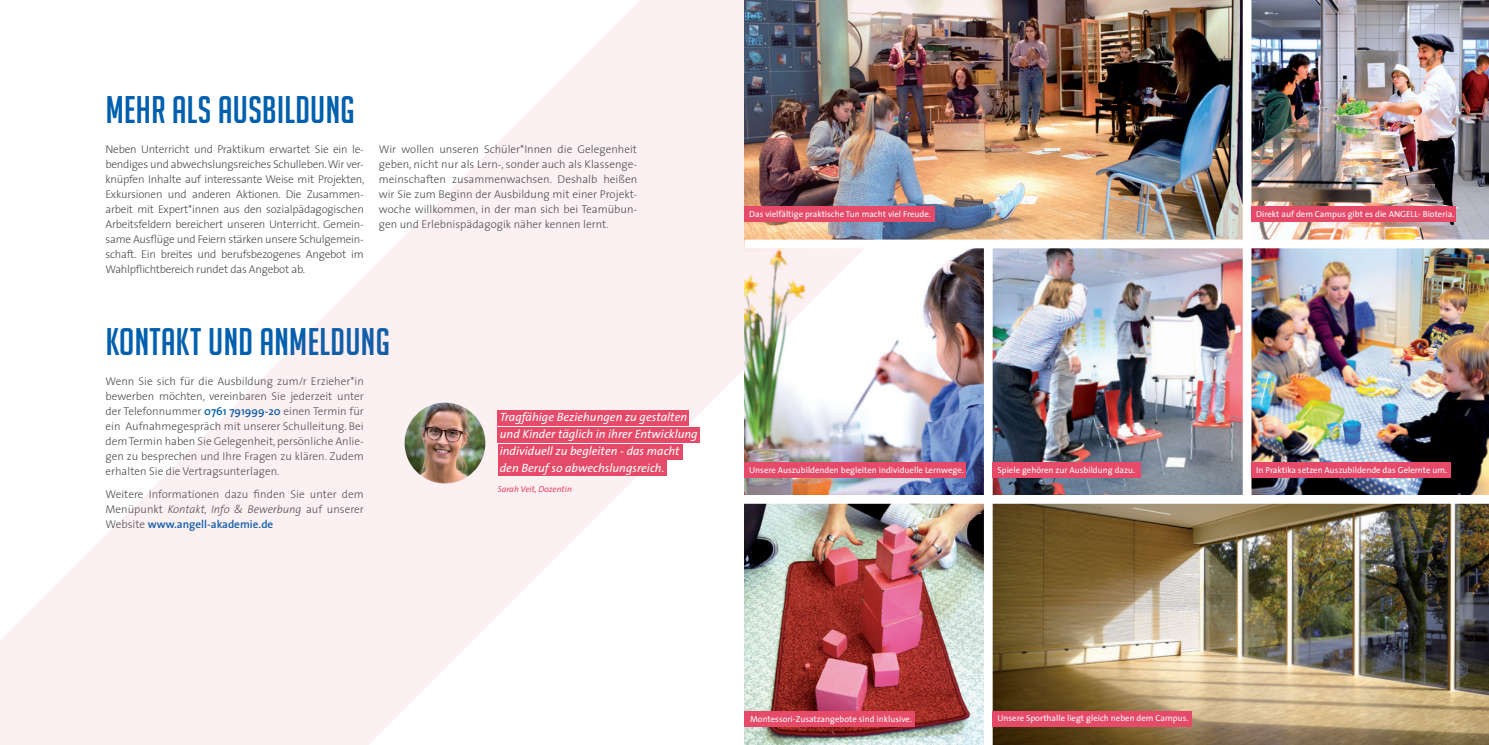
<style>
.page{position:relative;width:1489px;height:745px;background:#fff}
.page>*{position:absolute;margin:0;border:0;box-sizing:border-box;transform-origin:0 0}
.t1{font:37.5px "Big Noodle Titling";letter-spacing:.01em;color:#0160ae}
.t2{font:italic 12px/16.9px "The Sans";color:#fff}
.t3{font:300 11.25px/15px "The Sans";color:#4a4c51;text-align:justify}
.t4{font:8.75px "The Sans";color:#fff}
.t5{font:italic 8.75px "The Sans";color:#e54b68}
.s1{font-weight:600;color:#0160ae}
.s2{font-style:italic}
</style>
<div class="page">
<img style="left:1159px;top:0;width:83px;height:239px">
<img style="left:1159px;top:248px;width:83px;height:246px">
<img style="left:1251px;top:0;width:237px;height:239px">
<img style="left:1159px;top:503px;width:329px;height:241px">
<div style="left:992px;top:710px;width:199px;height:16px;background:#e54b68"></div>
<img style="left:0;top:0;width:1159px;height:744px">
<div style="left:744px;top:206px;width:190px;height:15px;background:#e54b68"></div>
<img style="left:1251px;top:248px;width:237px;height:246px">
<div style="left:1251px;top:206px;width:205px;height:15px;background:#e54b68"></div>
<div style="left:1251px;top:462px;width:199px;height:15px;background:#e54b68"></div>
<div style="left:712px;top:494px;width:776px;height:9px;background:#fff"></div>
<div style="left:744px;top:462px;width:221px;height:15px;background:#e54b68"></div>
<div style="left:744px;top:239px;width:744px;height:9px;background:#fff"></div>
<div style="left:497px;top:460px;width:169px;height:15px;background:#e54b68"></div>
<div style="left:497px;top:410px;width:191px;height:15px;background:#e54b68"></div>
<div style="left:497px;top:427px;width:203px;height:15px;background:#e54b68"></div>
<div style="left:497px;top:443px;width:185px;height:16px;background:#e54b68"></div>
<img style="left:404px;top:402px;width:81px;height:81px;border-radius:40px">
<h1 class="t1" style="left:106px;top:89px;width:250px">MEHR ALS AUSBILDUNG</h1>
<p class="t3" style="left:105px;top:142px;width:260px">Neben Unterricht und Praktikum erwartet Sie ein le&shy;bendiges und abwechslungsreiches Schulleben. Wir ver&shy;knüpfen Inhalte auf interessante Weise mit Projekten, Exkursionen und anderen Aktionen. Die Zusammen&shy;arbeit mit Expert*innen aus den sozialpädagogischen Arbeitsfeldern bereichert unseren Unterricht. Gemein&shy;same Ausflüge und Feiern stärken unsere Schulgemein&shy;schaft. Ein breites und berufsbezogenes Angebot im Wahlpflichtbereich rundet das Angebot ab.</p>
<p class="t3" style="left:379px;top:141px;width:260px">Wir wollen unseren Schüler*Innen die Gelegenheit geben, nicht nur als Lern-, sonder auch als Klassenge&shy;meinschaften zusammenwachsen. Deshalb heißen wir Sie zum Beginn der Ausbildung mit einer Projekt&shy;woche willkommen, in der man sich bei Teamübun&shy;gen und Erlebnispädagogik näher kennen lernt.</p>
<h1 class="t1" style="left:106px;top:321px;width:285px">KONTAKT UND ANMELDUNG</h1>
<p class="t3" style="left:105px;top:374px;width:260px">Wenn Sie sich für die Ausbildung zum/r Erzieher*in bewerben möchten, vereinbaren Sie jederzeit unter der Telefonnummer <span class="s1">0761 791999-20</span> einen Termin für ein Aufnahmegespräch mit unserer Schulleitung. Bei dem Termin haben Sie Gelegenheit, persönliche Anlie&shy;gen zu besprechen und Ihre Fragen zu klären. Zudem erhalten Sie die Vertragsunterlagen.</p>
<p class="t3" style="left:105px;top:486px;width:260px">Weitere Informationen dazu finden Sie unter dem Menüpunkt <span class="s2">Kontakt, Info &amp; Bewerbung</span> auf unserer Website <span class="s1">www.angell-akademie.de</span></p>
<p class="t2" style="left:500px;top:408px;width:199px">Tragfähige Beziehungen zu gestalten und Kinder täglich in ihrer Entwicklung individuell zu begleiten - das macht den Beruf so abwechslungsreich.</p>
<p class="t5" style="left:497px;top:483px;width:76px">Sarah Veit, Dozentin</p>
<p class="t4" style="left:749px;top:208px;width:183px">Das vielfältige praktische Tun macht viel Freude.</p>
<p class="t4" style="left:1256px;top:208px;width:200px">Direkt auf dem Campus gibt es die ANGELL- Bioteria.</p>
<p class="t4" style="left:749px;top:464px;width:216px">Unsere Auszubildenden begleiten individuelle Lernwege.</p>
<p class="t4" style="left:1256px;top:464px;width:192px">In Praktika setzen Auszubildende das Gelernte um.</p>
<p class="t4" style="left:997px;top:464px;width:139px">Spiele gehören zur Ausbildung dazu.</p>
<p class="t4" style="left:750px;top:713px;width:163px">Montessori-Zusatzangebote sind inklusive.</p>
<p class="t4" style="left:997px;top:712px;width:192px">Unsere Sporthalle liegt gleich neben dem Campus.</p>
</div>
